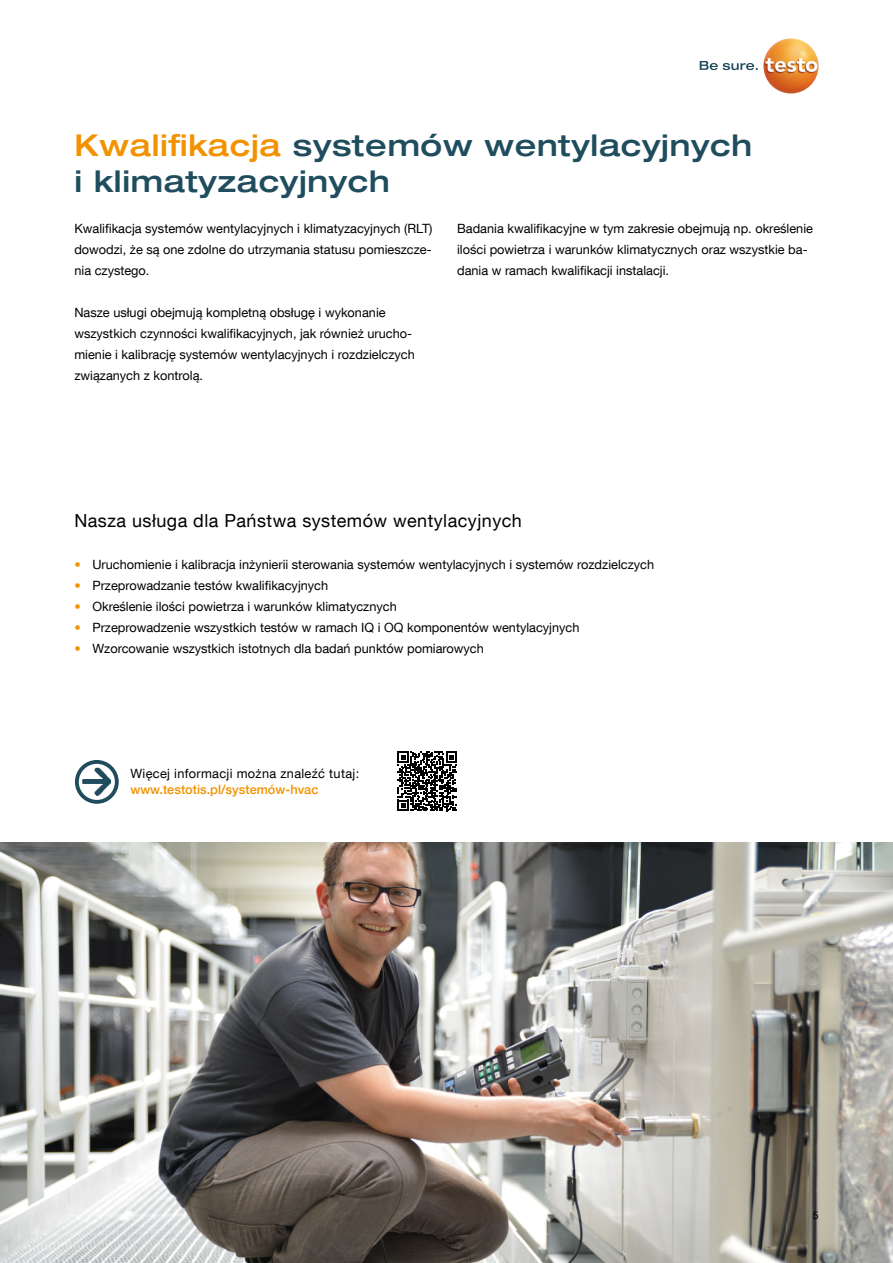
<style>
.page{position:relative;width:893px;height:1263px;background:#fff}
.page>*{position:absolute;margin:0;border:0;box-sizing:border-box;transform-origin:0 0}
.t1{font:500 expanded 30px/36px "Helvetica Neue LT Com";letter-spacing:.025em;color:#1f4d5e}
.t2{font:18px "Helvetica Neue LT Com";letter-spacing:.025em;color:#000}
.t3{font:12.75px/21px "Helvetica Neue LT Com";color:#000}
.t4{font:12.75px "Helvetica Neue LT Com";letter-spacing:.025em;color:#000}
.t5{font:500 12.75px "Helvetica Neue LT Com";color:#f39200}
.t6{font:10.5px "Helvetica Neue LT Com";color:#000}
.s1{color:#f39200}
</style>
<div class="page">
<svg style="left:700px;top:61px;width:58px;height:9px"></svg>
<img style="left:763px;top:38px;width:56px;height:56px;border-radius:28px">
<img style="left:0;top:842px;width:893px;height:421px">
<img style="left:82px;top:768px;width:29px;height:28px">
<div style="left:75px;top:760px;width:44px;height:44px;border:4px solid #1f4d5e;border-radius:50%"></div>
<svg style="left:398px;top:752px;width:59px;height:59px"></svg>
<h1 class="t1" style="left:74px;top:126px;width:679px"><span class="s1">Kwalifikacja</span> systemów wentylacyjnych i klimatyzacyjnych</h1>
<p class="t3" style="left:74px;top:217px;width:360px;text-align:justify">Kwalifikacja systemów wentylacyjnych i klimatyzacyjnych (RLT) dowodzi, że są one zdolne do utrzymania statusu pomieszcze&shy;nia czystego.</p>
<p class="t3" style="left:74px;top:301px;width:342px">Nasze usługi obejmują kompletną obsługę i wykonanie wszystkich czynności kwalifikacyjnych, jak również urucho&shy;mienie i kalibrację systemów wentylacyjnych i rozdzielczych związanych z kontrolą.</p>
<p class="t3" style="left:457px;top:217px;width:357px">Badania kwalifikacyjne w tym zakresie obejmują np. określenie ilości powietrza i warunków klimatycznych oraz wszystkie ba&shy;dania w ramach kwalifikacji instalacji.</p>
<h2 class="t2" style="left:74px;top:509px;width:449px">Nasza usługa dla Państwa systemów wentylacyjnych</h2>
<p class="t3" style="left:74px;top:553px;width:581px"><span class="s1">•</span> Uruchomienie i kalibracja inżynierii sterowania systemów wentylacyjnych i systemów rozdzielczych</p>
<p class="t3" style="left:74px;top:574px;width:255px"><span class="s1">•</span> Przeprowadzanie testów kwalifikacyjnych</p>
<p class="t3" style="left:74px;top:595px;width:324px"><span class="s1">•</span> Określenie ilości powietrza i warunków klimatycznych</p>
<p class="t3" style="left:74px;top:616px;width:507px"><span class="s1">•</span> Przeprowadzenie wszystkich testów w ramach IQ i OQ komponentów wentylacyjnych</p>
<p class="t3" style="left:74px;top:637px;width:411px"><span class="s1">•</span> Wzorcowanie wszystkich istotnych dla badań punktów pomiarowych</p>
<p class="t4" style="left:130px;top:766px;width:230px">Więcej informacji można znaleźć tutaj:</p>
<p class="t5" style="left:130px;top:781px;width:190px">www.testotis.pl/systemów-hvac</p>
<p class="t6" style="left:813px;top:1209px;width:7px">5</p>
</div>
